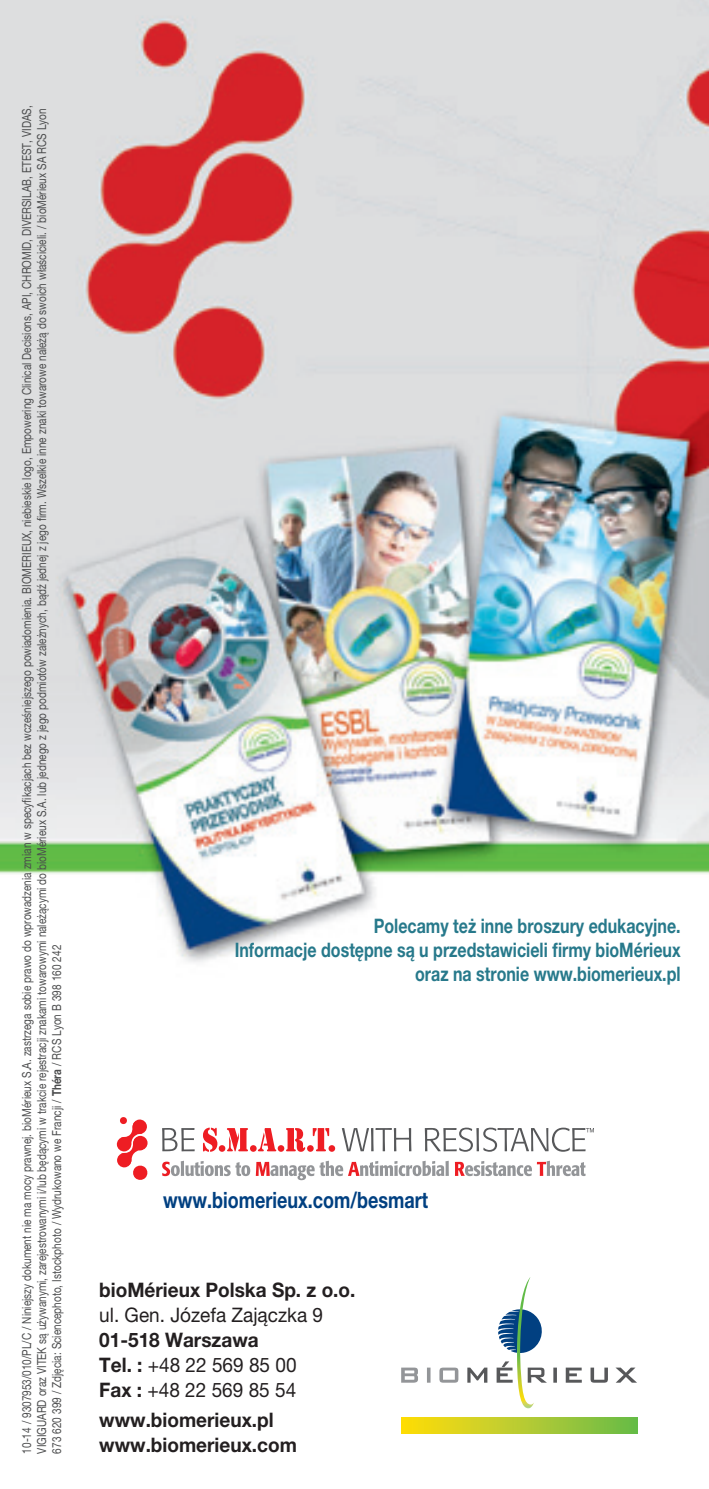
<style>
.page{position:relative;width:709px;height:1489px;background:#fff}
.page>*{position:absolute;margin:0;border:0;box-sizing:border-box;transform-origin:0 0}
.t1{font:700 22.5px "Helvetica Neue CE";color:#014081;scale:.8 1}
.Textes_maigres{font:700 20px/24px "Helvetica Neue CE";color:#27798b;text-align:right;scale:.8 1}
.t2{font:700 20px "Helvetica Neue CE";color:#231f20;scale:.95 1}
.t3{font:20px "Helvetica Neue CE";color:#231f20;scale:.95 1}
.Normal_e{font:12.5px/15px "Helvetica Neue CE";color:#4b4c4d;scale:.8 1}
.s1{font-weight:700}
</style>
<div class="page">
<img style="left:0;top:0;width:709px;height:1434px">
<svg style="left:162px;top:1160px;width:88px;height:16px"></svg>
<svg style="left:256px;top:1160px;width:193px;height:20px"></svg>
<svg style="left:455px;top:1160px;width:130px;height:16px"></svg>
<svg style="left:162px;top:1127px;width:33px;height:24px"></svg>
<svg style="left:342px;top:1127px;width:69px;height:24px"></svg>
<svg style="left:117px;top:1136px;width:14px;height:15px"></svg>
<svg style="left:117px;top:1152px;width:15px;height:15px"></svg>
<svg style="left:120px;top:1116px;width:28px;height:64px"></svg>
<svg style="left:203px;top:1127px;width:132px;height:24px"></svg>
<svg style="left:425px;top:1127px;width:169px;height:24px"></svg>
<svg style="left:498px;top:1307px;width:46px;height:47px"></svg>
<img style="left:517px;top:1276px;width:17px;height:132px">
<svg style="left:401px;top:1367px;width:17px;height:15px"></svg>
<svg style="left:427px;top:1367px;width:3px;height:15px"></svg>
<svg style="left:439px;top:1367px;width:19px;height:15px"></svg>
<svg style="left:467px;top:1367px;width:20px;height:15px"></svg>
<svg style="left:496px;top:1361px;width:16px;height:21px"></svg>
<svg style="left:527px;top:1367px;width:20px;height:15px"></svg>
<svg style="left:553px;top:1367px;width:4px;height:15px"></svg>
<svg style="left:565px;top:1367px;width:17px;height:15px"></svg>
<svg style="left:590px;top:1367px;width:18px;height:15px"></svg>
<svg style="left:615px;top:1367px;width:22px;height:15px"></svg>
<svg style="left:401px;top:1417px;width:236px;height:15px;background:#b6cb2c"></svg>
<p class="Normal_e" style="left:19px;top:1453px;width:1685px;rotate:-90deg">10-14 / 9307953/010/PL/C / Niniejszy dokument nie ma mocy prawnej. bioMérieux S.A. zastrzega sobie prawo do wprowadzenia zmian w specyfikacjach bez wcześniejszego powiadomienia. BIOMERIEUX, niebieskie logo, Empowering Clinical Decisions, API, CHROMID, DIVERSILAB, ETEST, VIDAS,<br>VIGIGUARD oraz VITEK są używanymi, zarejestrowanymi i/lub będącymi w trakcie rejestracji znakami towarowymi należącymi do bioMérieux S.A. lub jednego z jego podmiotów zależnych, bądź jednej z jego firm. Wszelkie inne znaki towarowe należą do swoich właścicieli. / bioMérieux SA RCS Lyon<br>673 620 399 / Zdjęcia: Sciencephoto, Istockphoto / Wydrukowano we Francji / <span class="s1">Théra</span> / RCS Lyon B 398 160 242</p>
<p class="Textes_maigres" style="left:374px;top:914px;width:385px">Polecamy też inne broszury edukacyjne.</p>
<p class="Textes_maigres" style="left:235px;top:938px;width:559px">Informacje dostępne są u przedstawicieli firmy bioMérieux oraz na stronie www.biomerieux.pl</p>
<p class="t1" style="left:163px;top:1185px;width:333px">www.biomerieux.com/besmart</p>
<p class="t2" style="left:99px;top:1276px;width:271px">bioMérieux Polska Sp. z o.o.</p>
<p class="t3" style="left:99px;top:1302px;width:237px">ul. Gen. Józefa Zajączka 9</p>
<p class="t2" style="left:99px;top:1326px;width:169px">01-518 Warszawa</p>
<p class="t3" style="left:99px;top:1352px;width:209px"><span class="s1">Tel. :</span> +48 22 569 85 00</p>
<p class="t3" style="left:99px;top:1377px;width:209px"><span class="s1">Fax :</span> +48 22 569 85 54</p>
<p class="t2" style="left:99px;top:1406px;width:185px">www.biomerieux.pl</p>
<p class="t2" style="left:99px;top:1431px;width:209px">www.biomerieux.com</p>
</div>
